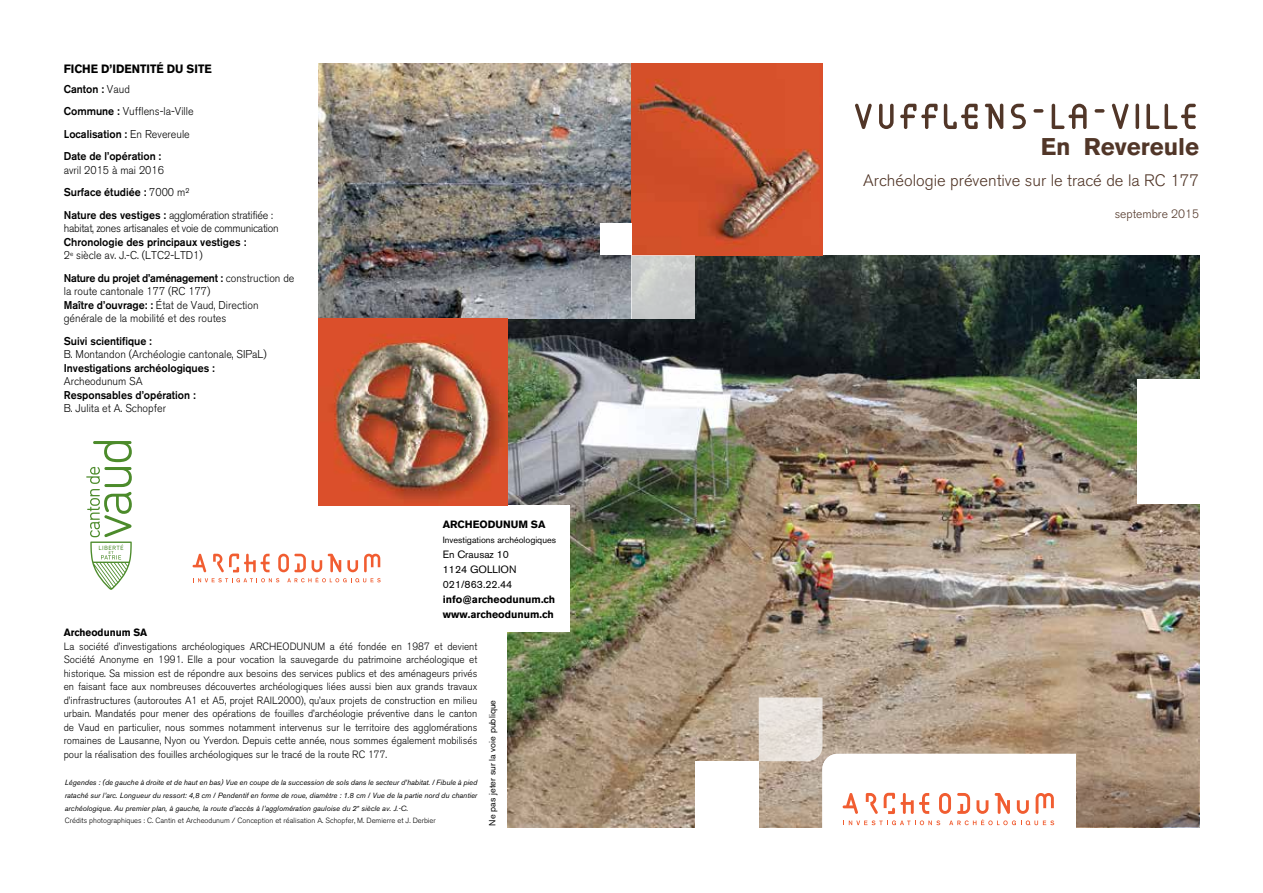
<style>
.page{position:relative;width:1263px;height:893px;background:#fff}
.page>*{position:absolute;margin:0;border:0;box-sizing:border-box;transform-origin:0 0}
.t1{font:54px "BD Viewmaster";color:#513628}
.t2{font:700 24px "Akzidenz Grotesk BE";color:#513628}
.t3{font:300 16.5px "Akzidenz Grotesk BE";color:#513628}
.t4{font:700 12px "Akzidenz Grotesk BE";color:#000;scale:.95 1}
.t5{font:300 12px "Akzidenz Grotesk BE";color:#513628}
.t6{font:500 11.25px/22.5px "Akzidenz Grotesk BE";color:#000;scale:.95 1}
.t7{font:300 11.25px/13.5px "Akzidenz Grotesk BE";color:#000;scale:.95 1}
.t8{font:300 11.25px/22.5px "Akzidenz Grotesk BE";letter-spacing:-.025em;color:#000;scale:.95 1}
.t9{font:300 10.5px/13.5px "Akzidenz Grotesk BE";color:#000;text-align:justify;scale:.95 1}
.t10{font:700 10.5px/15px "Akzidenz Grotesk BE";color:#000}
.t11{font:10.5px/15px "Akzidenz Grotesk BE";color:#000}
.t12{font:700 10.5px "Akzidenz Grotesk BE";color:#000;scale:.95 1}
.t13{font:9px "Akzidenz Grotesk BE";color:#000}
.t14{font:italic 7.5px/12.8px "Akzidenz Grotesk BE";color:#000}
.s1{font-weight:300}
.s2{font-weight:500}
.s3{font-weight:300;font-style:normal}
</style>
<div class="page">
<img style="left:507px;top:255px;width:692px;height:572px">
<svg style="left:1077px;top:758px;width:122px;height:69px;background:#9a826d"></svg>
<img style="left:319px;top:64px;width:312px;height:255px">
<div style="left:695px;top:761px;width:64px;height:67px;background:#fff"></div>
<div style="left:1137px;top:379px;width:63px;height:124px;background:#fff"></div>
<img style="left:631px;top:64px;width:192px;height:191px">
<div style="left:600px;top:223px;width:31px;height:32px;background:#fff"></div>
<div style="left:427px;top:505px;width:143px;height:127px;background:#fff"></div>
<img style="left:438px;top:225px;width:121px;height:408px">
<div style="left:631px;top:255px;width:64px;height:64px;background:linear-gradient(to right,#cccfcd,#c7c9c9)"></div>
<svg style="left:192px;top:553px;width:189px;height:30px"></svg>
<svg style="left:86px;top:441px;width:46px;height:149px"></svg>
<img style="left:319px;top:319px;width:188px;height:186px">
<svg style="left:759px;top:697px;width:317px;height:131px"></svg>
<p class="t4" style="left:64px;top:62px;width:157px">FICHE D’IDENTITÉ DU SITE</p>
<p class="t6" style="left:64px;top:77px;width:138px">Canton : <span class="s1">Vaud<br></span>Commune : <span class="s1">Vufflens-la-Ville<br></span>Localisation : <span class="s1">En Revereule<br></span>Date de l’opération :</p>
<p class="t8" style="left:64px;top:159px;width:222px">avril 2015 à mai 2016<br><span class="s2">Surface étudiée :</span> 7000 m²<br><span class="s2">Nature des vestiges :</span> agglomération stratifiée :</p>
<p class="t8" style="left:64px;top:217px;width:228px">habitat, zones artisanales et voie de communication</p>
<p class="t6" style="left:64px;top:235px;width:194px;line-height:13.5px">Chronologie des principaux vestiges :<br><span class="s1">2</span><sup>e</sup> <span class="s1">siècle av. J.-C. (LTC2-LTD1)</span></p>
<p class="t7" style="left:64px;top:271px;width:244px"><span class="s2">Nature du projet d’aménagement :</span> construction de la route cantonale 177 (RC 177)<br><span class="s2">Maître d’ouvrage: :</span> État de Vaud, Direction générale de la mobilité et des routes</p>
<p class="t6" style="left:64px;top:329px;width:94px">Suivi scientifique :</p>
<p class="t7" style="left:64px;top:348px;width:215px">B. Montandon (Archéologie cantonale, SIPaL)</p>
<p class="t6" style="left:64px;top:356px;width:161px">Investigations archéologiques :</p>
<p class="t7" style="left:64px;top:375px;width:84px">Archeodunum SA</p>
<p class="t6" style="left:64px;top:383px;width:140px">Responsables d’opération :</p>
<p class="t7" style="left:64px;top:402px;width:109px">B. Julita et A. Schopfer</p>
<p class="t10" style="left:443px;top:517px;width:104px">ARCHEODUNUM SA</p>
<p class="t13" style="left:443px;top:534px;width:115px">Investigations archéologiques</p>
<p class="t11" style="left:443px;top:547px;width:75px">En Crausaz 10<br>1124 GOLLION<br>021/863.22.44</p>
<p class="t10" style="left:443px;top:592px;width:114px">info@archeodunum.ch www.archeodunum.ch</p>
<p class="t12" style="left:64px;top:626px;width:89px">Archeodunum SA</p>
<p class="t9" style="left:64px;top:640px;width:437px">La société d’investigations archéologiques ARCHEODUNUM a été fondée en 1987 et devient Société Anonyme en 1991. Elle a pour vocation la sauvegarde du patrimoine archéologique et historique. Sa mission est de répondre aux besoins des services publics et des aménageurs privés en faisant face aux nombreuses découvertes archéologiques liées aussi bien aux grands travaux d’infrastructures (autoroutes A1 et A5, projet RAIL2000), qu’aux projets de construction en milieu urbain. Mandatés pour mener des opérations de fouilles d’archéologie préventive dans le canton de Vaud en particulier, nous sommes notamment intervenus sur le territoire des agglomérations romaines de Lausanne, Nyon ou Yverdon. Depuis cette année, nous sommes également mobilisés pour la réalisation des fouilles archéologiques sur le tracé de la route RC 177.</p>
<p class="t14" style="left:65px;top:776px;width:414px">Légendes : (de gauche à droite et de haut en bas) Vue en coupe de la succession de sols dans le secteur d’habitat. / Fibule à pied rataché sur l’arc. Longueur du ressort: 4,8 cm / Pendentif en forme de roue, diamètre : 1.8 cm / Vue de la partie nord du chantier archéologique. Au premier plan, à gauche, la route d’accès à l’agglomération gauloise du 2<sup>e</sup> siècle av. J.-C.<br><span class="s3">Crédits photographiques : C. Cantin et Archeodunum / Conception et réalisation A. Schopfer, M. Demierre et J. Derbier</span></p>
<p class="t13" style="left:487px;top:825px;width:127px;rotate:-90deg">Ne pas jeter sur la voie publique</p>
<h1 class="t1" style="left:852px;top:95px;width:349px">VUFFLENS-la-Ville</h1>
<h2 class="t2" style="left:1041px;top:132px;width:160px">En Revereule</h2>
<h3 class="t3" style="left:863px;top:171px;width:337px">Archéologie préventive sur le tracé de la RC 177</h3>
<p class="t5" style="left:1115px;top:207px;width:86px">septembre 2015</p>
</div>
